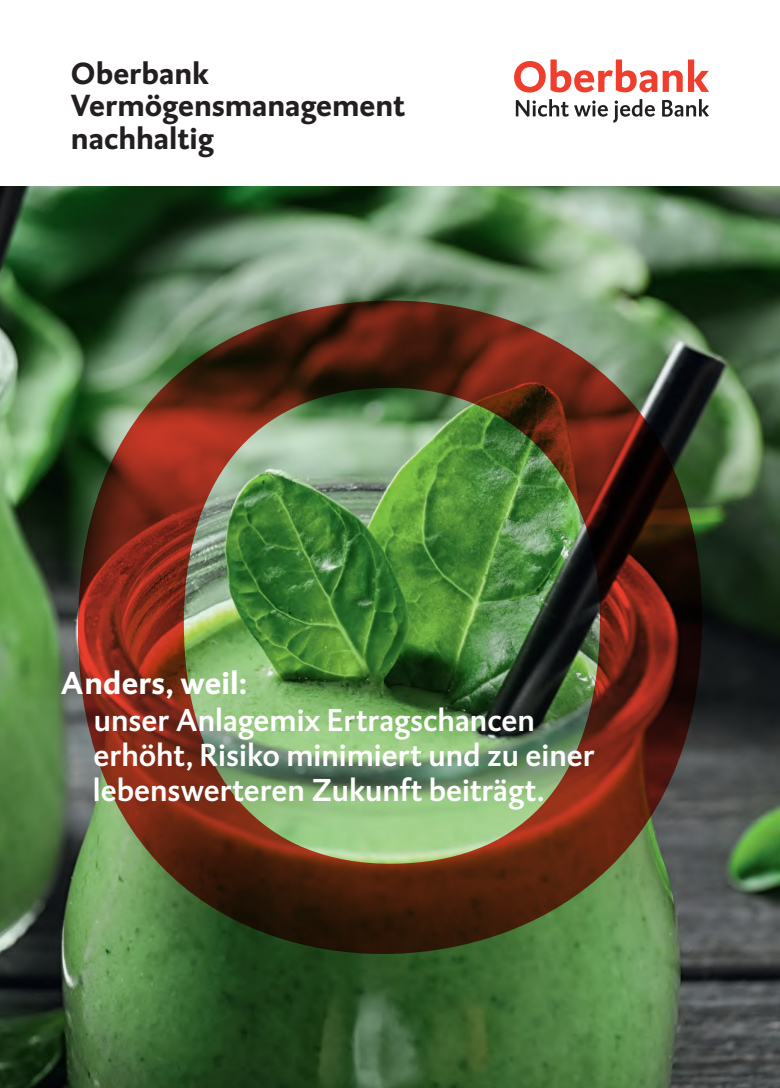
<style>
.page{position:relative;width:780px;height:1088px;background:#fff}
.page>*{position:absolute;margin:0;border:0;box-sizing:border-box;transform-origin:0 0}
.t1{font:32.5px/35px "DTL Caspari T Medium";color:#fff}
.t2{font:700 32.5px "DTL Caspari T";letter-spacing:.005em;color:#fff}
.t3{font:700 31.25px/32.5px "DTL Caspari T";color:#231f20}
</style>
<div class="page">
<img style="left:0;top:186px;width:780px;height:902px">
<img style="left:78px;top:300px;width:624px;height:654px">
<svg style="left:514px;top:59px;width:168px;height:34px"></svg>
<svg style="left:688px;top:59px;width:21px;height:33px"></svg>
<svg style="left:516px;top:99px;width:193px;height:24px"></svg>
<p class="t3" style="left:71px;top:56px;width:335px">Oberbank<br>Vermögensmanagement nachhaltig</p>
<p class="t2" style="left:60px;top:661px;width:188px">Anders, weil:</p>
<p class="t1" style="left:93px;top:702px;width:503px">unser Anlagemix Ertragschancen erhöht, Risiko minimiert und zu einer lebenswerteren Zukunft beiträgt.</p>
</div>
